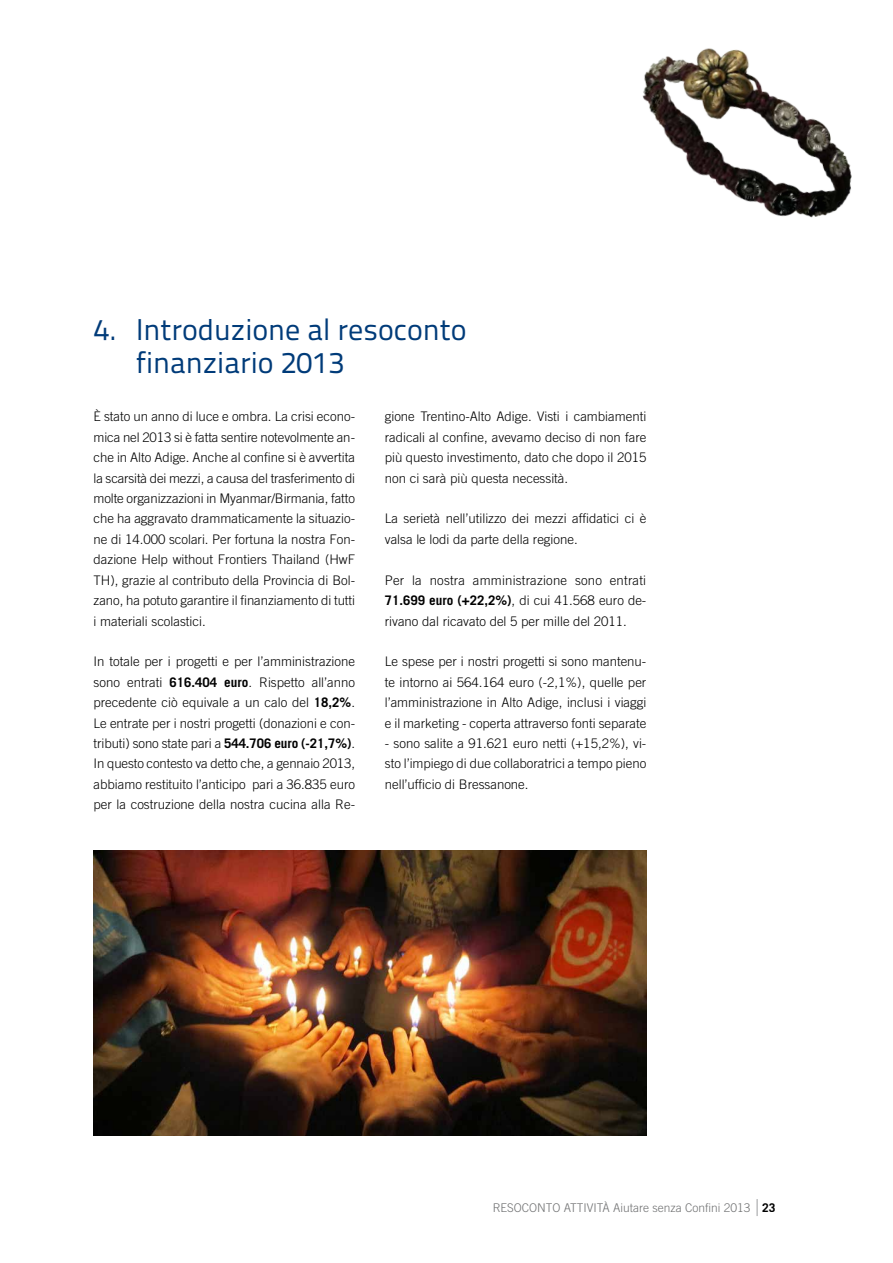
<style>
.page{position:relative;width:893px;height:1263px;background:#fff}
.page>*{position:absolute;margin:0;border:0;box-sizing:border-box;transform-origin:0 0}
.t1{font:30px/33px "Titillium Text 22 L";color:#003b79}
.t2{font:300 13.2px/20.4px "Trade Gothic LT Std";color:#000;text-align:justify}
.t3{font:300 12px "Trade Gothic LT Std";color:#707172}
.s1{font-weight:700}
.s2{font-weight:700;color:#000}
</style>
<div class="page">
<img style="left:94px;top:850px;width:552px;height:286px">
<svg style="left:757px;top:1199px;width:1px;height:17px"></svg>
<img style="left:642px;top:48px;width:210px;height:170px">
<h1 class="t1" style="left:136px;top:311px;width:332px;text-indent:-43px">4. Introduzione al resoconto finanziario 2013</h1>
<p class="t2" style="left:94px;top:406px;width:263px">È stato un anno di luce e ombra. La crisi econo&shy;mica nel 2013 si è fatta sentire notevolmente an&shy;che in Alto Adige. Anche al confine si è avvertita la scarsità dei mezzi, a causa del trasferimento di molte organizzazioni in Myanmar/Birmania, fatto che ha aggravato drammaticamente la situazio&shy;ne di 14.000 scolari. Per fortuna la nostra Fon&shy;dazione Help without Frontiers Thailand (HwF TH), grazie al contributo della Provincia di Bol&shy;zano, ha potuto garantire il finanziamento di tutti i materiali scolastici.</p>
<p class="t2" style="left:94px;top:651px;width:263px">In totale per i progetti e per l’amministrazione sono entrati <span class="s1">616.404 euro</span>. Rispetto all’anno precedente ciò equivale a un calo del <span class="s1">18,2%</span>.<br>Le entrate per i nostri progetti (donazioni e con&shy;tributi) sono state pari a <span class="s1">544.706 euro (-21,7%)</span>.<br>In questo contesto va detto che, a gennaio 2013, abbiamo restituito l’anticipo pari a 36.835 euro per la costruzione della nostra cucina alla Re-</p>
<p class="t2" style="left:385px;top:406px;width:263px">gione Trentino-Alto Adige. Visti i cambiamenti radicali al confine, avevamo deciso di non fare più questo investimento, dato che dopo il 2015 non ci sarà più questa necessità.</p>
<p class="t2" style="left:385px;top:508px;width:263px">La serietà nell’utilizzo dei mezzi affidatici ci è valsa le lodi da parte della regione.</p>
<p class="t2" style="left:385px;top:570px;width:263px">Per la nostra amministrazione sono entrati <span class="s1">71.699 euro (+22,2%)</span>, di cui 41.568 euro de&shy;rivano dal ricavato del 5 per mille del 2011.</p>
<p class="t2" style="left:385px;top:651px;width:263px">Le spese per i nostri progetti si sono mantenu&shy;te intorno ai 564.164 euro (-2,1%), quelle per l’amministrazione in Alto Adige, inclusi i viaggi e il marketing - coperta attraverso fonti separate</p>
<p class="t2" style="left:385px;top:733px;width:263px">- sono salite a 91.621 euro netti (+15,2%), vi&shy;sto l’impiego di due collaboratrici a tempo pieno nell’ufficio di Bressanone.</p>
<p class="t3" style="left:492px;top:1201px;width:285px">RESOCONTO ATTIVITÀ Aiutare senza Confini 2013 <span class="s2">23</span></p>
</div>
